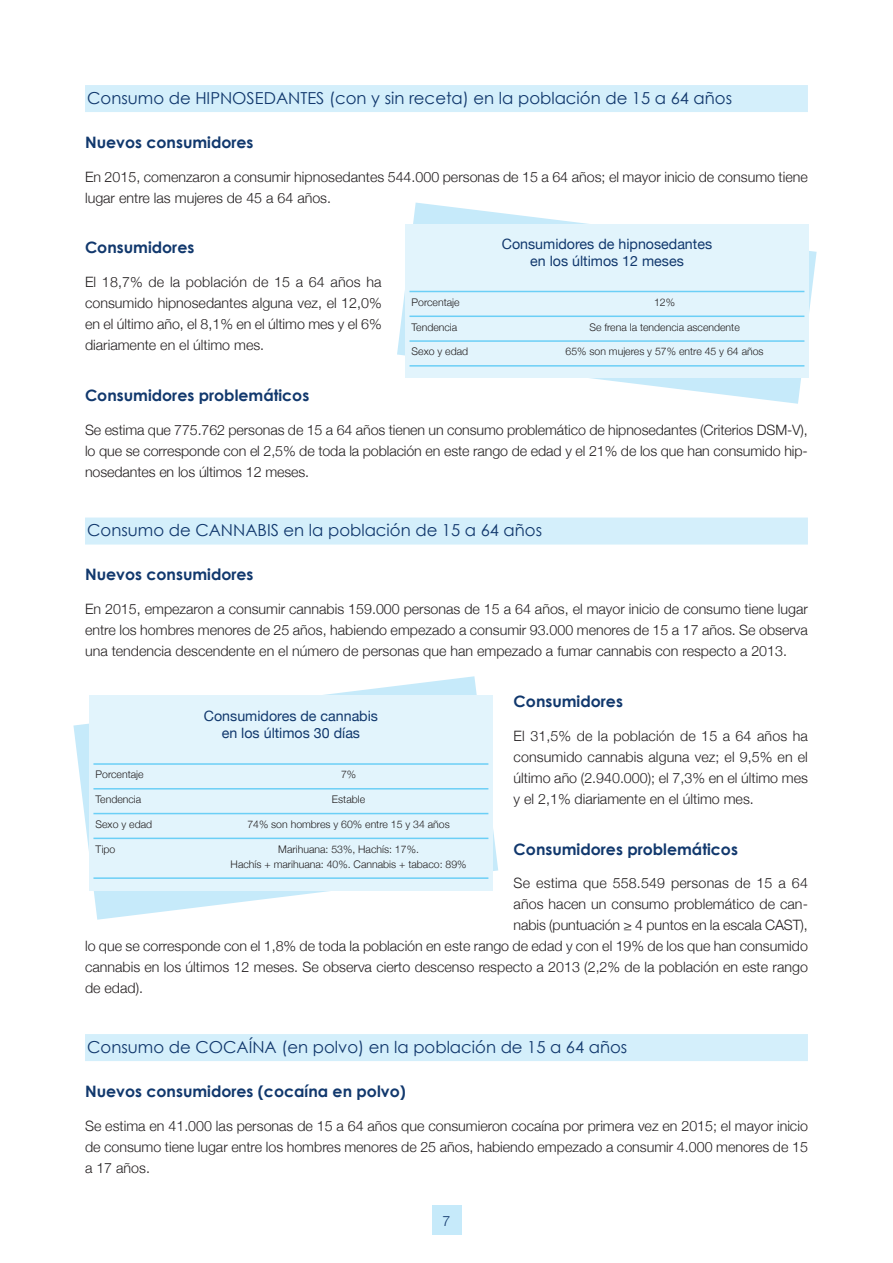
<style>
.page{position:relative;width:893px;height:1263px;background:#fff}
.page>*{position:absolute;margin:0;border:0;box-sizing:border-box;transform-origin:0 0}
.t1{font:16.5px "Century Gothic";color:#11386d}
.t2{font:700 15.75px "Century Gothic";color:#11386d}
.t3{font:300 14.25px/21px "Helvetica Neue";color:#231f20;text-align:justify}
.t4{font:14.25px/17.2px "Helvetica Neue";color:#11386d;text-align:center}
.t5{font:300 14.25px "Helvetica Neue";color:#11386d}
.t6{font:300 10.5px/15px "Helvetica Neue";color:#231f20;text-align:center}
</style>
<div class="page">
<div style="left:432px;top:1205px;width:29px;height:30px;background:#c6eafa"></div>
<div style="left:85px;top:85px;width:723px;height:27px;background:#d4effb"></div>
<div style="left:85px;top:517px;width:723px;height:27px;background:#d4effb"></div>
<div style="left:85px;top:1034px;width:723px;height:27px;background:#d4effb"></div>
<svg style="left:397px;top:203px;width:420px;height:201px"></svg>
<div style="left:405px;top:224px;width:404px;height:153px;background:#e2f4fc"></div>
<hr style="left:409px;top:291px;width:395px;height:1px;background:#6bcff6">
<hr style="left:409px;top:315px;width:395px;height:2px;background:#6bcff6">
<hr style="left:409px;top:340px;width:395px;height:2px;background:#6bcff6">
<hr style="left:409px;top:365px;width:395px;height:2px;background:#6bcff6">
<svg style="left:73px;top:676px;width:425px;height:244px"></svg>
<div style="left:89px;top:695px;width:404px;height:196px;background:#e2f4fc"></div>
<hr style="left:93px;top:763px;width:395px;height:2px;background:#6bcff6">
<hr style="left:93px;top:788px;width:395px;height:1px;background:#6bcff6">
<hr style="left:93px;top:813px;width:395px;height:1px;background:#6bcff6">
<hr style="left:93px;top:838px;width:395px;height:1px;background:#6bcff6">
<hr style="left:93px;top:877px;width:395px;height:2px;background:#6bcff6">
<p class="t1" style="left:87px;top:87px;width:646px">Consumo de HIPNOSEDANTES (con y sin receta) en la población de 15 a 64 años</p>
<p class="t2" style="left:85px;top:132px;width:170px">Nuevos consumidores</p>
<p class="t3" style="left:85px;top:166px;width:724px">En 2015, comenzaron a consumir hipnosedantes 544.000 personas de 15 a 64 años; el mayor inicio de consumo tiene lugar entre las mujeres de 45 a 64 años.</p>
<p class="t2" style="left:85px;top:238px;width:111px">Consumidores</p>
<p class="t3" style="left:85px;top:271px;width:298px">El 18,7% de la población de 15 a 64 años ha consumido hipnosedantes alguna vez, el 12,0% en el último año, el 8,1% en el último mes y el 6% diariamente en el último mes.</p>
<p class="t2" style="left:85px;top:385px;width:226px">Consumidores problemáticos</p>
<p class="t3" style="left:85px;top:419px;width:724px">Se estima que 775.762 personas de 15 a 64 años tienen un consumo problemático de hipnosedantes (Criterios DSM-V), lo que se corresponde con el 2,5% de toda la población en este rango de edad y el 21% de los que han consumido hip&shy;nosedantes en los últimos 12 meses.</p>
<p class="t4" style="left:502px;top:235px;width:212px">Consumidores de hipnosedantes en los últimos 12 meses</p>
<p class="t6" style="left:412px;top:294px;width:50px">Porcentaje</p>
<p class="t6" style="left:654px;top:294px;width:23px">12%</p>
<p class="t6" style="left:412px;top:319px;width:47px">Tendencia</p>
<p class="t6" style="left:589px;top:319px;width:152px">Se frena la tendencia ascendente</p>
<p class="t6" style="left:412px;top:344px;width:58px">Sexo y edad</p>
<p class="t6" style="left:566px;top:344px;width:200px">65% son mujeres y 57% entre 45 y 64 años</p>
<p class="t1" style="left:87px;top:519px;width:456px">Consumo de CANNABIS en la población de 15 a 64 años</p>
<p class="t2" style="left:85px;top:565px;width:170px">Nuevos consumidores</p>
<p class="t3" style="left:85px;top:598px;width:724px">En 2015, empezaron a consumir cannabis 159.000 personas de 15 a 64 años, el mayor inicio de consumo tiene lugar entre los hombres menores de 25 años, habiendo empezado a consumir 93.000 menores de 15 a 17 años. Se observa una tendencia descendente en el número de personas que han empezado a fumar cannabis con respecto a 2013.</p>
<p class="t2" style="left:514px;top:691px;width:111px">Consumidores</p>
<p class="t3" style="left:514px;top:725px;width:296px">El 31,5% de la población de 15 a 64 años ha consumido cannabis alguna vez; el 9,5% en el último año (2.940.000); el 7,3% en el último mes y el 2,1% diariamente en el último mes.</p>
<p class="t2" style="left:514px;top:839px;width:226px">Consumidores problemáticos</p>
<p class="t3" style="left:514px;top:872px;width:296px">Se estima que 558.549 personas de 15 a 64</p>
<p class="t3" style="left:514px;top:893px;width:296px">años hacen un consumo problemático de can-</p>
<p class="t3" style="left:514px;top:914px;width:296px">nabis (puntuación ≥ 4 puntos en la escala CAST),</p>
<p class="t3" style="left:85px;top:935px;width:724px">lo que se corresponde con el 1,8% de toda la población en este rango de edad y con el 19% de los que han consumido</p>
<p class="t3" style="left:85px;top:956px;width:724px">cannabis en los últimos 12 meses. Se observa cierto descenso respecto a 2013 (2,2% de la población en este rango</p>
<p class="t3" style="left:85px;top:977px;width:60px">de edad).</p>
<p class="t4" style="left:204px;top:707px;width:176px">Consumidores de cannabis en los últimos 30 días</p>
<p class="t6" style="left:96px;top:767px;width:50px">Porcentaje</p>
<p class="t6" style="left:341px;top:767px;width:17px">7%</p>
<p class="t6" style="left:96px;top:791px;width:47px">Tendencia</p>
<p class="t6" style="left:332px;top:791px;width:35px">Estable</p>
<p class="t6" style="left:96px;top:816px;width:58px">Sexo y edad</p>
<p class="t6" style="left:247px;top:816px;width:204px">74% son hombres y 60% entre 15 y 34 años</p>
<p class="t6" style="left:96px;top:841px;width:21px">Tipo</p>
<p class="t6" style="left:231px;top:841px;width:237px">Marihuana: 53%, Hachís: 17%.<br>Hachís + marihuana: 40%. Cannabis + tabaco: 89%</p>
<p class="t1" style="left:87px;top:1036px;width:542px">Consumo de COCAÍNA (en polvo) en la población de 15 a 64 años</p>
<p class="t2" style="left:85px;top:1081px;width:322px">Nuevos consumidores (cocaína en polvo)</p>
<p class="t3" style="left:85px;top:1115px;width:724px">Se estima en 41.000 las personas de 15 a 64 años que consumieron cocaína por primera vez en 2015; el mayor inicio de consumo tiene lugar entre los hombres menores de 25 años, habiendo empezado a consumir 4.000 menores de 15 a 17 años.</p>
<p class="t5" style="left:442px;top:1212px;width:9px">7</p>
</div>
